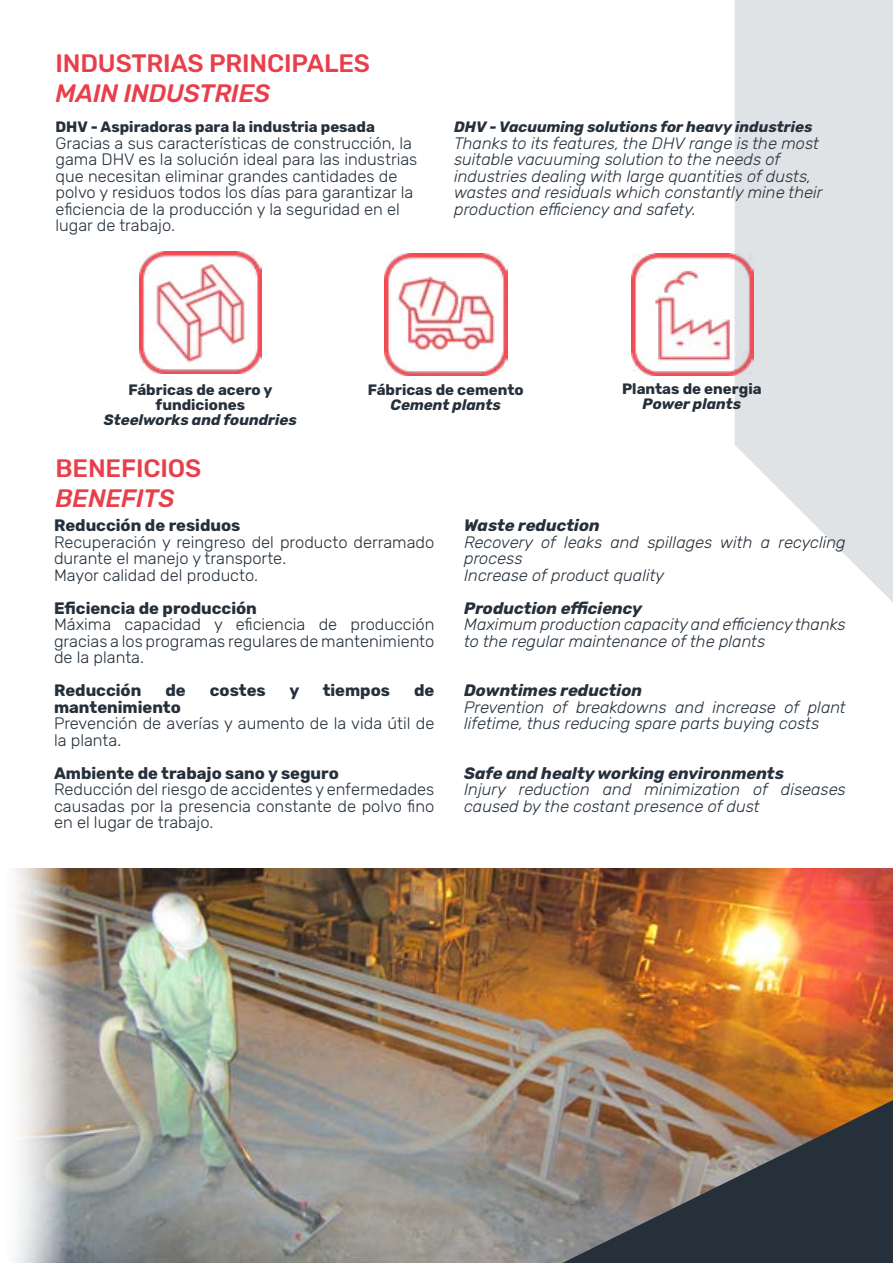
<style>
.page{position:relative;width:893px;height:1263px;background:#fff}
.page>*{position:absolute;margin:0;border:0;box-sizing:border-box;transform-origin:0 0}
.t1{font:500 25.05px "Rubik";letter-spacing:-.005em;color:#e83f4b}
.t2{font:italic 500 25.05px "Rubik";letter-spacing:-.005em;color:#e83f4b}
.t3{font:300 16.5px/16.5px "Rubik";color:#25303b}
.t4{font:italic 300 16.5px/16.5px "Rubik";color:#25303b}
.t5{font:700 16.5px "Rubik";color:#25303b}
.t6{font:italic 700 16.5px "Rubik";color:#25303b}
.t7{font:700 15px/15px "Rubik";color:#25303b;text-align:center}
.t8{font:italic 700 15px "Rubik";color:#25303b}
</style>
<div class="page">
<svg style="left:732px;top:0;width:161px;height:602px;fill:#e0e3e5"></svg>
<img style="left:15px;top:869px;width:878px;height:394px">
<svg style="left:562px;top:1100px;width:331px;height:163px;background:#5e5753"></svg>
<img style="left:385px;top:253px;width:122px;height:123px">
<img style="left:632px;top:254px;width:121px;height:121px">
<img style="left:139px;top:252px;width:123px;height:122px">
<h1 class="t1" style="left:56px;top:49px;width:316px">INDUSTRIAS PRINCIPALES</h1>
<h1 class="t2" style="left:56px;top:79px;width:216px">MAIN INDUSTRIES</h1>
<p class="t7" style="left:56px;top:120px;width:321px">DHV - Aspiradoras para la industria pesada</p>
<p class="t3" style="left:56px;top:135px;width:363px">Gracias a sus características de construcción, la gama DHV es la solución ideal para las industrias que necesitan eliminar grandes cantidades de polvo y residuos todos los días para garantizar la eficiencia de la producción y la seguridad en el lugar de trabajo.</p>
<p class="t8" style="left:454px;top:118px;width:360px">DHV - Vacuuming solutions for heavy industries</p>
<p class="t4" style="left:454px;top:135px;width:370px">Thanks to its features, the DHV range is the most suitable vacuuming solution to the needs of industries dealing with large quantities of dusts, wastes and residuals which constantly mine their production efficiency and safety.</p>
<p class="t7" style="left:128px;top:383px;width:146px">Fábricas de acero y fundiciones</p>
<p class="t8" style="left:104px;top:411px;width:195px">Steelworks and foundries</p>
<p class="t7" style="left:368px;top:382px;width:158px">Fábricas de cemento</p>
<p class="t8" style="left:391px;top:396px;width:112px">Cement plants</p>
<p class="t7" style="left:622px;top:382px;width:141px">Plantas de energia</p>
<p class="t8" style="left:642px;top:395px;width:100px">Power plants</p>
<h1 class="t1" style="left:56px;top:454px;width:147px">BENEFICIOS</h1>
<h1 class="t2" style="left:56px;top:484px;width:121px">BENEFITS</h1>
<p class="t5" style="left:54px;top:516px;width:188px">Reducción de residuos</p>
<p class="t3" style="left:54px;top:534px;width:382px">Recuperación y reingreso del producto derramado durante el manejo y transporte.<br>Mayor calidad del producto.</p>
<p class="t5" style="left:54px;top:598px;width:204px">Eficiencia de producción</p>
<p class="t3" style="left:54px;top:616px;width:382px;text-align:justify">Máxima capacidad y eficiencia de producción gracias a los programas regulares de mantenimiento de la planta.</p>
<p class="t5" style="left:54px;top:681px;width:89px">Reducción</p>
<p class="t5" style="left:165px;top:681px;width:22px">de</p>
<p class="t5" style="left:210px;top:681px;width:57px">costes</p>
<p class="t5" style="left:289px;top:681px;width:11px">y</p>
<p class="t5" style="left:323px;top:681px;width:69px">tiempos</p>
<p class="t5" style="left:414px;top:681px;width:22px">de</p>
<p class="t5" style="left:54px;top:697px;width:128px">mantenimiento</p>
<p class="t3" style="left:54px;top:715px;width:382px">Prevención de averías y aumento de la vida útil de la planta.</p>
<p class="t5" style="left:54px;top:763px;width:286px">Ambiente de trabajo sano y seguro</p>
<p class="t3" style="left:54px;top:781px;width:382px;text-align:justify">Reducción del riesgo de accidentes y enfermedades causadas por la presencia constante de polvo fino en el lugar de trabajo.</p>
<p class="t6" style="left:464px;top:516px;width:137px">Waste reduction</p>
<p class="t4" style="left:464px;top:534px;width:383px">Recovery of leaks and spillages with a recycling process<br>Increase of product quality</p>
<p class="t6" style="left:464px;top:598px;width:180px">Production efficiency</p>
<p class="t4" style="left:464px;top:616px;width:383px">Maximum production capacity and efficiency thanks to the regular maintenance of the plants</p>
<p class="t6" style="left:464px;top:681px;width:179px">Downtimes reduction</p>
<p class="t4" style="left:464px;top:699px;width:383px">Prevention of breakdowns and increase of plant lifetime, thus reducing spare parts buying costs</p>
<p class="t6" style="left:464px;top:763px;width:321px">Safe and healty working environments</p>
<p class="t4" style="left:464px;top:781px;width:383px">Injury reduction and minimization of diseases caused by the costant presence of dust</p>
</div>
